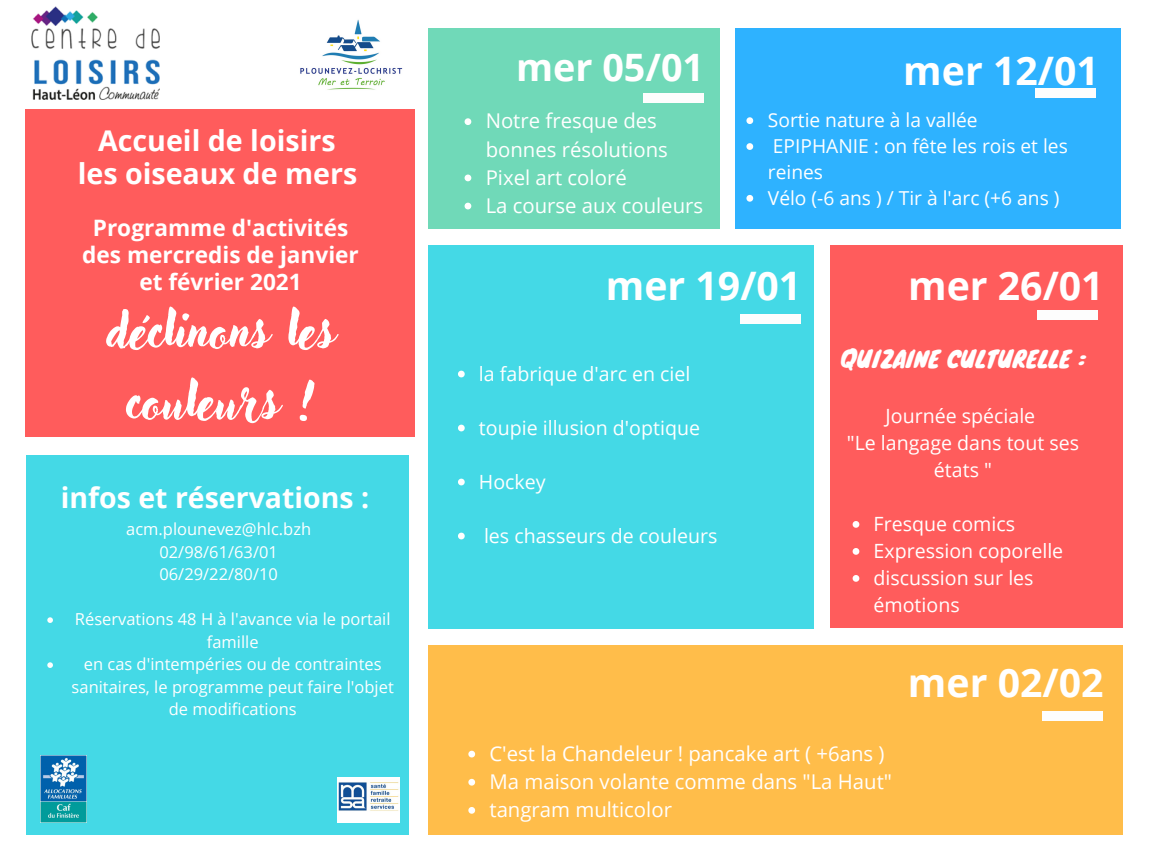
<style>
.page{position:relative;width:1152px;height:864px;background:#fff}
.page>*{position:absolute;margin:0;border:0;box-sizing:border-box;transform-origin:0 0}
.t1{font:700 52.2px "Open Sans";color:#fff}
.t2{font:51px/70.8px "Adlery Pro";color:#fff;text-align:center}
.t3{font:700 39.3px "Open Sans";color:#fff}
.t4{font:700 37.8px "Open Sans";color:#fff}
.t5{font:700 28.65px "Open Sans";color:#fff}
.t6{font:700 28.5px "Open Sans";color:#fff}
.t7{font:700 22.65px/27px "Open Sans";color:#fff;text-align:center}
.t8{font:22.65px "Knewave";color:#fff}
.t9{font:20.4px/28.2px "Open Sans";color:#fff}
.t10{font:19.65px/27px "Open Sans";color:#fff}
.t11{font:19.2px/25.8px "Open Sans";color:#fff}
.t12{font:16.5px/22.5px "Open Sans";color:#fff;text-align:center}
</style>
<div class="page">
<div style="left:428px;top:28px;width:291px;height:200px;background:#70d9b8"></div>
<div style="left:428px;top:246px;width:386px;height:382px;background:#44d9e6"></div>
<div style="left:428px;top:645px;width:694px;height:189px;background:#ffbd4a"></div>
<div style="left:735px;top:28px;width:386px;height:200px;background:#2eb2ff"></div>
<div style="left:831px;top:246px;width:291px;height:382px;background:#ff5c5c"></div>
<div style="left:740px;top:315px;width:61px;height:9px;background:#fdfdfd"></div>
<div style="left:1038px;top:310px;width:60px;height:9px;background:#fdfdfd"></div>
<div style="left:643px;top:94px;width:61px;height:9px;background:#fdfdfd"></div>
<div style="left:1035px;top:89px;width:61px;height:9px;background:#fdfdfd"></div>
<div style="left:1042px;top:712px;width:61px;height:9px;background:#fdfdfd"></div>
<div style="left:26px;top:456px;width:382px;height:379px;background:#44d9e6"></div>
<div style="left:26px;top:109px;width:389px;height:327px;background:#ff5c5c"></div>
<img style="left:338px;top:778px;width:62px;height:45px">
<img style="left:41px;top:755px;width:46px;height:68px">
<img style="left:31px;top:6px;width:129px;height:94px">
<img style="left:300px;top:19px;width:103px;height:71px">
<svg style="left:458px;top:371px;width:7px;height:6px"></svg>
<svg style="left:458px;top:425px;width:7px;height:6px"></svg>
<svg style="left:458px;top:479px;width:7px;height:6px"></svg>
<svg style="left:458px;top:533px;width:7px;height:6px"></svg>
<svg style="left:853px;top:521px;width:6px;height:7px"></svg>
<svg style="left:853px;top:548px;width:6px;height:7px"></svg>
<svg style="left:853px;top:575px;width:6px;height:7px"></svg>
<svg style="left:465px;top:118px;width:6px;height:7px"></svg>
<svg style="left:465px;top:175px;width:6px;height:6px"></svg>
<svg style="left:465px;top:203px;width:6px;height:6px"></svg>
<svg style="left:746px;top:117px;width:7px;height:7px"></svg>
<svg style="left:746px;top:143px;width:7px;height:7px"></svg>
<svg style="left:746px;top:195px;width:7px;height:7px"></svg>
<svg style="left:468px;top:751px;width:7px;height:6px"></svg>
<svg style="left:468px;top:779px;width:7px;height:7px"></svg>
<svg style="left:468px;top:807px;width:7px;height:7px"></svg>
<svg style="left:47px;top:617px;width:6px;height:6px"></svg>
<svg style="left:47px;top:662px;width:6px;height:6px"></svg>
<p class="t5" style="left:98px;top:120px;width:239px">Accueil de loisirs</p>
<p class="t5" style="left:78px;top:154px;width:281px">les oiseaux de mers</p>
<p class="t7" style="left:82px;top:214px;width:278px">Programme d'activités des mercredis de janvier et février 2021</p>
<p class="t2" style="left:106px;top:299px;width:230px">déclinons les couleurs !</p>
<p class="t6" style="left:61px;top:478px;width:310px">infos et réservations :</p>
<p class="t12" style="left:126px;top:518px;width:186px">acm.plounevez@hlc.bzh</p>
<p class="t12" style="left:159px;top:540px;width:120px">02/98/61/63/01</p>
<p class="t12" style="left:159px;top:563px;width:120px">06/29/22/80/10</p>
<p class="t12" style="left:75px;top:608px;width:317px">Réservations 48 H à l'avance via le portail famille</p>
<p class="t12" style="left:72px;top:653px;width:324px">en cas d'intempéries ou de contraintes sanitaires, le programme peut faire l'objet de modifications</p>
<p class="t1" style="left:56px;top:644px;width:270px">Procédure</p>
<p class="t4" style="left:516px;top:41px;width:190px">mer 05/01</p>
<p class="t9" style="left:486px;top:106px;width:184px">Notre fresque des bonnes résolutions</p>
<p class="t9" style="left:486px;top:163px;width:143px">Pixel art coloré</p>
<p class="t9" style="left:486px;top:191px;width:219px">La course aux couleurs</p>
<p class="t3" style="left:903px;top:43px;width:197px">mer 12/01</p>
<p class="t11" style="left:768px;top:107px;width:211px">Sortie nature à la vallée</p>
<p class="t11" style="left:768px;top:133px;width:301px">EPIPHANIE : on fête les rois et les reines</p>
<p class="t11" style="left:768px;top:185px;width:293px">Vélo (-6 ans ) / Tir à l'arc (+6 ans )</p>
<p class="t3" style="left:606px;top:258px;width:197px">mer 19/01</p>
<p class="t10" style="left:479px;top:360px;width:213px">la fabrique d'arc en ciel</p>
<p class="t10" style="left:479px;top:414px;width:223px">toupie illusion d'optique</p>
<p class="t10" style="left:479px;top:468px;width:68px">Hockey</p>
<p class="t10" style="left:484px;top:522px;width:235px">les chasseurs de couleurs</p>
<p class="t3" style="left:908px;top:258px;width:197px">mer 26/01</p>
<p class="t8" style="left:840px;top:340px;width:247px">QUIZAINE CULTURELLE :</p>
<p class="t10" style="left:886px;top:402px;width:151px">Journée spéciale</p>
<p class="t10" style="left:847px;top:429px;width:234px;text-align:center">"Le langage dans tout ses états "</p>
<p class="t10" style="left:874px;top:510px;width:143px">Fresque comics</p>
<p class="t10" style="left:874px;top:537px;width:191px">Expression coporelle</p>
<p class="t10" style="left:874px;top:564px;width:162px">discussion sur les émotions</p>
<p class="t3" style="left:908px;top:655px;width:197px">mer 02/02</p>
<p class="t9" style="left:489px;top:739px;width:396px">C'est la Chandeleur ! pancake art ( +6ans )</p>
<p class="t9" style="left:489px;top:767px;width:404px">Ma maison volante comme dans "La Haut"</p>
<p class="t9" style="left:489px;top:795px;width:184px">tangram multicolor</p>
</div>
